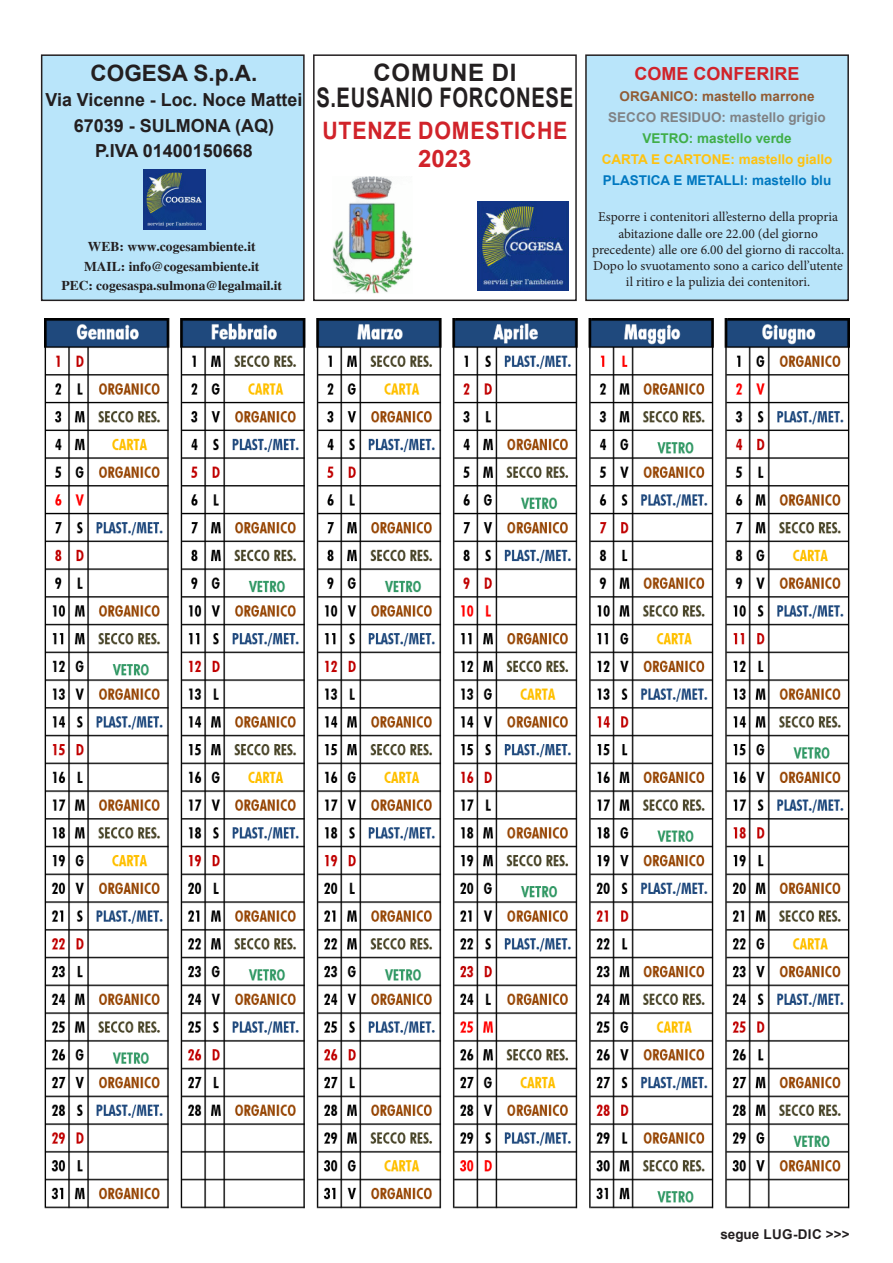
<style>
.page{position:relative;width:893px;height:1263px;background:#fff}
.page>*{position:absolute;margin:0;border:0;box-sizing:border-box;transform-origin:0 0}
.t1{font:700 27px "Arial";letter-spacing:.035em;color:#231f20;scale:.75 1}
.t2{font:700 24px "Arial";letter-spacing:.035em;color:#d1232a;scale:.89 1}
.t3{font:700 24px "Arial";letter-spacing:.035em;color:#231f20}
.t4{font:700 24px "Arial";letter-spacing:.035em;color:#d1232a}
.t5{font:700 22.5px "Arial";color:#231f20}
.t6{font:700 18px/25.5px "Arial";color:#231f20;text-align:center}
.t7{font:700 18px "Arial";color:#d1232a}
.t8{font:13.5px/16.2px "Minion Pro";color:#231f20;text-align:center}
.t9{font:700 13.5px "Times";color:#231f20}
.t10{font:700 13.5px/21px "Arial";color:#808285;text-align:center}
.t11{font:700 13.5px "Arial";color:#fec210}
.t12{font:700 13.5px "Arial";color:#0078c0}
.t13{font:700 13.5px "Arial";color:#915b34}
.t14{font:700 13.5px "Arial";letter-spacing:.02em;color:#231f20}
.s1{color:#40ae49}
</style>
<div class="page">
<div style="left:42px;top:55px;width:262px;height:245px;background:#b9e5fa"></div>
<div style="left:41px;top:54px;width:264px;height:247px;border:2px solid #231f20"></div>
<div style="left:313px;top:54px;width:264px;height:247px;border:2px solid #231f20"></div>
<div style="left:586px;top:55px;width:262px;height:245px;background:#b9e5fa"></div>
<div style="left:585px;top:54px;width:264px;height:247px;border:2px solid #231f20"></div>
<img style="left:144px;top:170px;width:61px;height:59px">
<img style="left:477px;top:202px;width:91px;height:88px">
<img style="left:333px;top:176px;width:79px;height:117px">
<img style="left:45px;top:319px;width:805px;height:890px">
<p class="t5" style="left:91px;top:57px;width:168px">COGESA S.p.A.</p>
<p class="t6" style="left:46px;top:87px;width:258px">Via Vicenne - Loc. Noce Mattei<br>67039 - SULMONA (AQ)</p>
<p class="t6" style="left:95px;top:138px;width:159px">P.IVA 01400150668</p>
<p class="t3" style="left:373px;top:56px;width:145px">COMUNE DI</p>
<p class="t1" style="left:317px;top:78px;width:344px">S.EUSANIO FORCONESE</p>
<p class="t2" style="left:322px;top:113px;width:277px">UTENZE DOMESTICHE</p>
<p class="t4" style="left:418px;top:142px;width:55px">2023</p>
<p class="t9" style="left:88px;top:239px;width:169px">WEB: www.cogesambiente.it</p>
<p class="t9" style="left:84px;top:258px;width:177px">MAIL: info@cogesambiente.it</p>
<p class="t9" style="left:61px;top:278px;width:222px">PEC: cogesaspa.sulmona@legalmail.it</p>
<p class="t7" style="left:635px;top:61px;width:167px">COME CONFERIRE</p>
<p class="t13" style="left:619px;top:87px;width:197px">ORGANICO: mastello marrone</p>
<p class="t10" style="left:608px;top:107px;width:219px">SECCO RESIDUO: mastello grigio<br><span class="s1">VETRO: mastello verde</span></p>
<p class="t11" style="left:602px;top:150px;width:232px">CARTA E CARTONE: mastello giallo</p>
<p class="t12" style="left:603px;top:171px;width:230px">PLASTICA E METALLI: mastello blu</p>
<p class="t8" style="left:598px;top:209px;width:241px">Esporre i contenitori all’esterno della propria abitazione dalle ore 22.00 (del giorno</p>
<p class="t8" style="left:592px;top:241px;width:253px;text-align:left">precedente) alle ore 6.00 del giorno di raccolta.<br>Dopo lo svuotamento sono a carico dell’utente</p>
<p class="t8" style="left:626px;top:274px;width:186px">il ritiro e la pulizia dei contenitori.</p>
<p class="t14" style="left:720px;top:1225px;width:131px">segue LUG-DIC &gt;&gt;&gt;</p>
</div>
